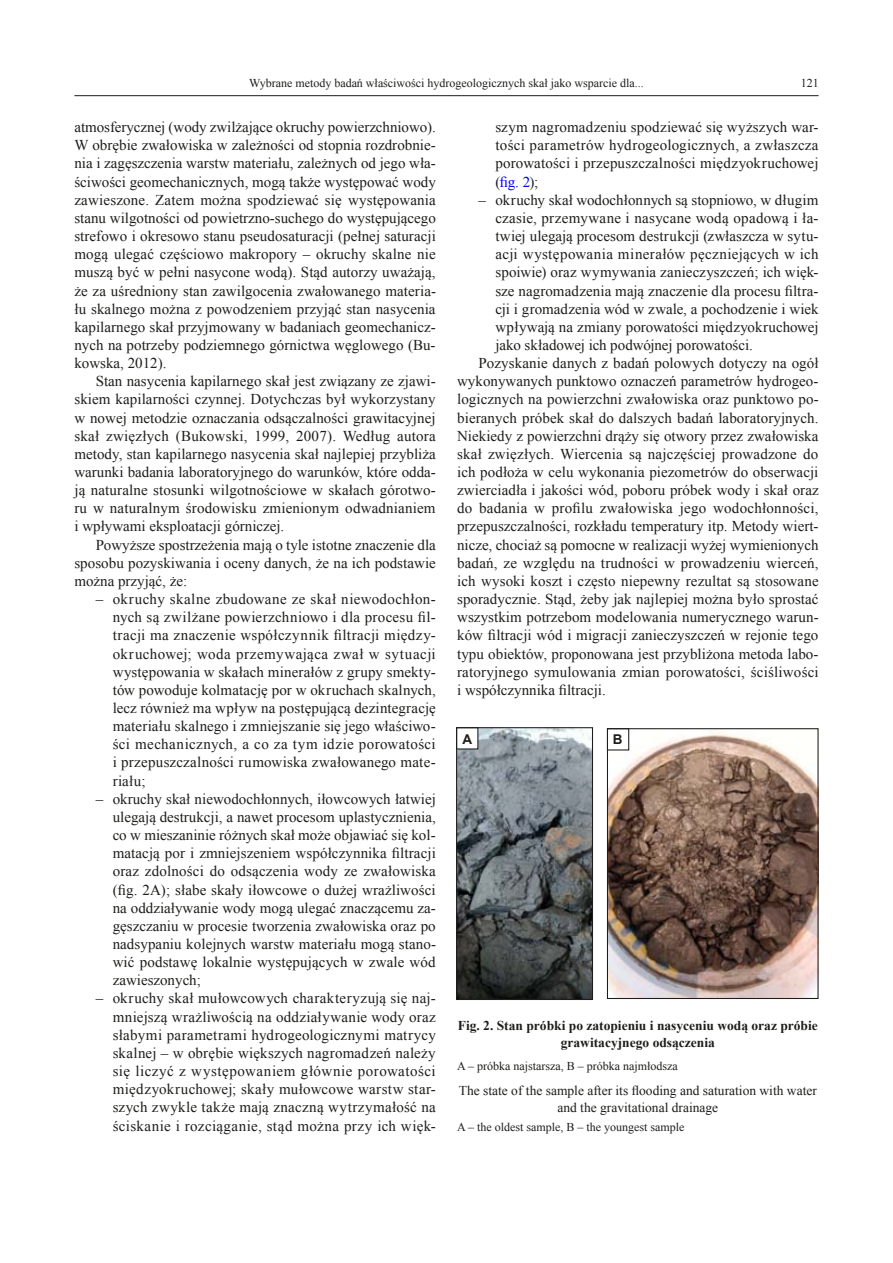
<style>
.page{position:relative;width:893px;height:1263px;background:#fff}
.page>*{position:absolute;margin:0;border:0;box-sizing:border-box;transform-origin:0 0}
.t1{font:15px/18.1px "Times New Roman";letter-spacing:.005em;color:#1d1d1b;text-align:justify}
.t2{font:13.5px/16.5px "Times New Roman";color:#1d1d1b;text-align:center}
.t3{font:700 13.5px/16.5px "Times New Roman";color:#1d1d1b;text-align:center}
.t4{font:700 13.5px "Arial";color:#1d1d1b}
.t5{font:12px "Times New Roman";color:#1d1d1b}
.s1{color:#00f}
</style>
<div class="page">
<hr style="left:74px;top:95px;width:745px;height:1px;background:#1d1d1b">
<img style="left:458px;top:729px;width:133px;height:269px">
<img style="left:609px;top:730px;width:208px;height:267px">
<div style="left:457px;top:728px;width:21px;height:21px;background:#fff"></div>
<div style="left:607px;top:729px;width:22px;height:21px;background:#fff"></div>
<div style="left:607px;top:728px;width:22px;height:22px;border:1px solid #1d1d1b"></div>
<div style="left:456px;top:727px;width:137px;height:273px;border:1px solid #1d1d1b"></div>
<div style="left:607px;top:728px;width:212px;height:271px;border:1px solid #1d1d1b"></div>
<p class="t5" style="left:249px;top:75px;width:396px">Wybrane metody badań właściwości hydrogeologicznych skał jako wsparcie dla...</p>
<p class="t5" style="left:801px;top:75px;width:19px">121</p>
<p class="t1" style="left:74px;top:118px;width:363px">atmosferycznej (wody zwilżające okruchy powierzchniowo).<br>W obrębie zwałowiska w zależności od stopnia rozdrobnie&shy;nia i zagęszczenia warstw materiału, zależnych od jego wła&shy;ściwości geomechanicznych, mogą także występować wody zawieszone. Zatem można spodziewać się występowania stanu wilgotności od powietrzno-suchego do występującego strefowo i okresowo stanu pseudosaturacji (pełnej saturacji mogą ulegać częściowo makropory – okruchy skalne nie muszą być w pełni nasycone wodą). Stąd autorzy uważają, że za uśredniony stan zawilgocenia zwałowanego materia&shy;łu skalnego można z powodzeniem przyjąć stan nasycenia kapilarnego skał przyjmowany w badaniach geomechanicz&shy;nych na potrzeby podziemnego górnictwa węglowego (Bu&shy;kowska, 2012).</p>
<p class="t1" style="left:74px;top:372px;width:363px;text-indent:21px">Stan nasycenia kapilarnego skał jest związany ze zjawi&shy;skiem kapilarności czynnej. Dotychczas był wykorzystany w nowej metodzie oznaczania odsączalności grawitacyjnej skał zwięzłych (Bukowski, 1999, 2007). Według autora metody, stan kapilarnego nasycenia skał najlepiej przybliża warunki badania laboratoryjnego do warunków, które odda&shy;ją naturalne stosunki wilgotnościowe w skałach górotwo&shy;ru w naturalnym środowisku zmienionym odwadnianiem i wpływami eksploatacji górniczej.</p>
<p class="t1" style="left:74px;top:535px;width:363px;text-indent:21px">Powyższe spostrzeżenia mają o tyle istotne znaczenie dla sposobu pozyskiwania i oceny danych, że na ich podstawie można przyjąć, że:</p>
<p class="t1" style="left:113px;top:590px;width:325px;text-indent:-17px">– okruchy skalne zbudowane ze skał niewodochłon&shy;nych są zwilżane powierzchniowo i dla procesu fil&shy;tracji ma znaczenie współczynnik filtracji między&shy;okruchowej; woda przemywająca zwał w sytuacji występowania w skałach minerałów z grupy smekty&shy;tów powoduje kolmatację por w okruchach skalnych, lecz również ma wpływ na postępującą dezintegrację materiału skalnego i zmniejszanie się jego właściwo&shy;ści mechanicznych, a co za tym idzie porowatości i przepuszczalności rumowiska zwałowanego mate&shy;riału;</p>
<p class="t1" style="left:113px;top:789px;width:325px;text-indent:-17px">– okruchy skał niewodochłonnych, iłowcowych łatwiej ulegają destrukcji, a nawet procesom uplastycznienia, co w mieszaninie różnych skał może objawiać się kol&shy;matacją por i zmniejszeniem współczynnika filtracji oraz zdolności do odsączenia wody ze zwałowiska (fig. 2A); słabe skały iłowcowe o dużej wrażliwości na oddziaływanie wody mogą ulegać znaczącemu za&shy;gęszczaniu w procesie tworzenia zwałowiska oraz po nadsypaniu kolejnych warstw materiału mogą stano&shy;wić podstawę lokalnie występujących w zwale wód zawieszonych;</p>
<p class="t1" style="left:113px;top:989px;width:325px;text-indent:-17px">– okruchy skał mułowcowych charakteryzują się naj&shy;mniejszą wrażliwością na oddziaływanie wody oraz słabymi parametrami hydrogeologicznymi matrycy skalnej – w obrębie większych nagromadzeń należy się liczyć z występowaniem głównie porowatości międzyokruchowej; skały mułowcowe warstw star&shy;szych zwykle także mają znaczną wytrzymałość na ściskanie i rozciąganie, stąd można przy ich więk-</p>
<p class="t1" style="left:495px;top:118px;width:325px">szym nagromadzeniu spodziewać się wyższych war&shy;tości parametrów hydrogeologicznych, a zwłaszcza porowatości i przepuszczalności międzyokruchowej (<span class="s1">fig. 2</span>);</p>
<p class="t1" style="left:478px;top:190px;width:342px">– okruchy skał wodochłonnych są stopniowo, w długim</p>
<p class="t1" style="left:495px;top:209px;width:325px">czasie, przemywane i nasycane wodą opadową i ła-</p>
<p class="t1" style="left:495px;top:227px;width:325px">twiej ulegają procesom destrukcji (zwłaszcza w sytu-</p>
<p class="t1" style="left:495px;top:245px;width:325px">acji występowania minerałów pęczniejących w ich</p>
<p class="t1" style="left:495px;top:263px;width:325px">spoiwie) oraz wymywania zanieczyszczeń; ich więk-</p>
<p class="t1" style="left:495px;top:281px;width:325px">sze nagromadzenia mają znaczenie dla procesu filtra-</p>
<p class="t1" style="left:495px;top:299px;width:325px">cji i gromadzenia wód w zwale, a pochodzenie i wiek</p>
<p class="t1" style="left:495px;top:317px;width:325px">wpływają na zmiany porowatości międzyokruchowej</p>
<p class="t1" style="left:495px;top:336px;width:259px">jako składowej ich podwójnej porowatości.</p>
<p class="t1" style="left:478px;top:354px;width:342px">Pozyskanie danych z badań polowych dotyczy na ogół</p>
<p class="t1" style="left:457px;top:372px;width:363px">wykonywanych punktowo oznaczeń parametrów hydrogeo-</p>
<p class="t1" style="left:457px;top:390px;width:363px">logicznych na powierzchni zwałowiska oraz punktowo po-</p>
<p class="t1" style="left:457px;top:408px;width:363px">bieranych próbek skał do dalszych badań laboratoryjnych.</p>
<p class="t1" style="left:457px;top:426px;width:363px">Niekiedy z powierzchni drąży się otwory przez zwałowiska</p>
<p class="t1" style="left:457px;top:445px;width:363px">skał zwięzłych. Wiercenia są najczęściej prowadzone do</p>
<p class="t1" style="left:457px;top:463px;width:363px">ich podłoża w celu wykonania piezometrów do obserwacji</p>
<p class="t1" style="left:457px;top:481px;width:363px">zwierciadła i jakości wód, poboru próbek wody i skał oraz</p>
<p class="t1" style="left:457px;top:499px;width:363px">do badania w profilu zwałowiska jego wodochłonności,</p>
<p class="t1" style="left:457px;top:517px;width:363px">przepuszczalności, rozkładu temperatury itp. Metody wiert-</p>
<p class="t1" style="left:457px;top:535px;width:363px">nicze, chociaż są pomocne w realizacji wyżej wymienionych</p>
<p class="t1" style="left:457px;top:553px;width:363px">badań, ze względu na trudności w prowadzeniu wierceń,</p>
<p class="t1" style="left:457px;top:572px;width:363px">ich wysoki koszt i często niepewny rezultat są stosowane</p>
<p class="t1" style="left:457px;top:590px;width:363px">sporadycznie. Stąd, żeby jak najlepiej można było sprostać</p>
<p class="t1" style="left:457px;top:608px;width:363px">wszystkim potrzebom modelowania numerycznego warun-</p>
<p class="t1" style="left:457px;top:626px;width:363px">ków filtracji wód i migracji zanieczyszczeń w rejonie tego</p>
<p class="t1" style="left:457px;top:644px;width:363px">typu obiektów, proponowana jest przybliżona metoda labo-</p>
<p class="t1" style="left:457px;top:662px;width:363px">ratoryjnego symulowania zmian porowatości, ściśliwości</p>
<p class="t1" style="left:457px;top:680px;width:150px">i współczynnika filtracji.</p>
<p class="t4" style="left:462px;top:730px;width:11px">A</p>
<p class="t4" style="left:613px;top:730px;width:11px">B</p>
<p class="t3" style="left:458px;top:1017px;width:362px">Fig. 2. Stan próbki po zatopieniu i nasyceniu wodą oraz próbie grawitacyjnego odsączenia</p>
<p class="t5" style="left:457px;top:1058px;width:222px">A – próbka najstarsza, B – próbka najmłodsza</p>
<p class="t2" style="left:459px;top:1082px;width:360px">The state of the sample after its flooding and saturation with water and the gravitational drainage</p>
<p class="t5" style="left:457px;top:1119px;width:229px">A – the oldest sample, B – the youngest sample</p>
</div>
